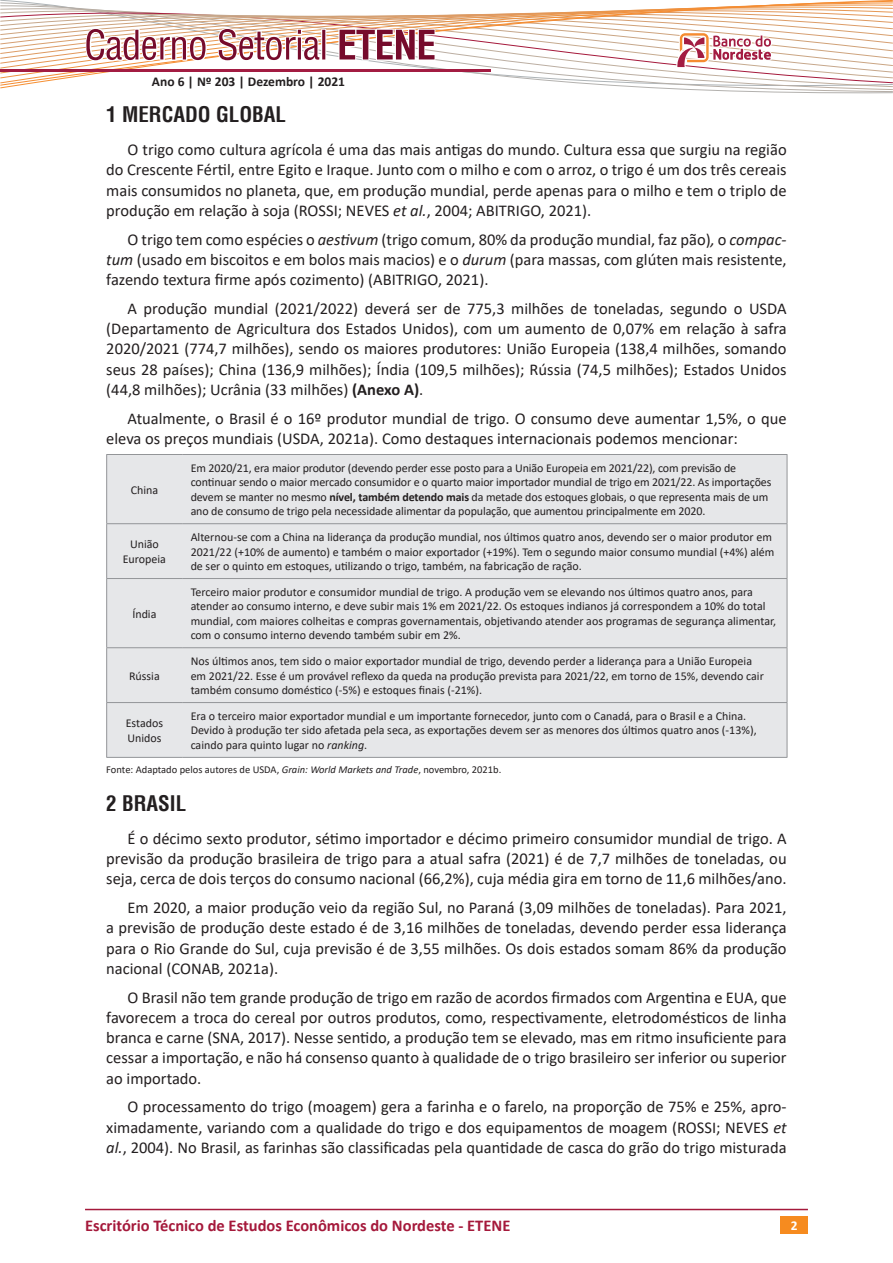
<style>
.page{position:relative;width:893px;height:1263px;background:#fff}
.page>*{position:absolute;margin:0;border:0;box-sizing:border-box;transform-origin:0 0}
.CS_Titulo_2{font:700 condensed 21px "Helvetica";color:#231f20}
.CS_Corpo_normal{font:16.5px/20.2px "Calibri";color:#231f20;text-align:justify}
.t1{font:700 16.5px "Calibri";color:#a5193b}
.t2{font:700 13.5px "Calibri";color:#231f20}
.t3{font:700 13.5px "Calibri";color:#fff}
.CS_Tab{font:12px/14.4px "Calibri";color:#231f20}
.CS_Fonte{font:10.5px "Calibri";color:#231f20}
.s1{font-style:italic}
.s2{font-weight:700}
</style>
<div class="page">
<div style="left:781px;top:1216px;width:27px;height:17px;background:#f68b1f"></div>
<hr style="left:85px;top:1209px;width:723px;height:1px;background:#a5193b">
<svg style="left:0;top:0;width:893px;height:94px"></svg>
<hr style="left:0;top:70px;width:490px;height:2px;background:#a31c42">
<div style="left:107px;top:455px;width:680px;height:302px;background:#e6e7e9"></div>
<hr style="left:106px;top:454px;width:76px;height:1px;background:#939598">
<hr style="left:106px;top:455px;width:1px;height:68px;background:#939598">
<hr style="left:182px;top:454px;width:605px;height:1px;background:#939598">
<hr style="left:787px;top:455px;width:1px;height:68px;background:#939598">
<hr style="left:106px;top:523px;width:76px;height:1px;background:#939598">
<hr style="left:106px;top:524px;width:1px;height:54px;background:#939598">
<hr style="left:182px;top:523px;width:605px;height:1px;background:#939598">
<hr style="left:787px;top:524px;width:1px;height:54px;background:#939598">
<hr style="left:106px;top:578px;width:76px;height:1px;background:#939598">
<hr style="left:106px;top:579px;width:1px;height:68px;background:#939598">
<hr style="left:182px;top:578px;width:605px;height:1px;background:#939598">
<hr style="left:787px;top:579px;width:1px;height:68px;background:#939598">
<hr style="left:106px;top:647px;width:76px;height:1px;background:#939598">
<hr style="left:106px;top:648px;width:1px;height:54px;background:#939598">
<hr style="left:182px;top:647px;width:605px;height:1px;background:#939598">
<hr style="left:787px;top:648px;width:1px;height:54px;background:#939598">
<hr style="left:106px;top:702px;width:76px;height:1px;background:#939598">
<hr style="left:106px;top:703px;width:1px;height:54px;background:#939598">
<hr style="left:182px;top:702px;width:605px;height:1px;background:#939598">
<hr style="left:787px;top:703px;width:1px;height:54px;background:#939598">
<hr style="left:106px;top:757px;width:76px;height:1px;background:#939598">
<hr style="left:182px;top:757px;width:605px;height:1px;background:#939598">
<p class="t2" style="left:152px;top:72px;width:195px">Ano 6 | Nº 203 | Dezembro | 2021</p>
<p class="CS_Titulo_2" style="left:106px;top:101px;width:181px">1 MERCADO GLOBAL</p>
<p class="CS_Corpo_normal" style="left:106px;top:139px;width:682px;text-indent:21px">O trigo como cultura agrícola é uma das mais antigas do mundo. Cultura essa que surgiu na região do Crescente Fértil, entre Egito e Iraque. Junto com o milho e com o arroz, o trigo é um dos três cereais mais consumidos no planeta, que, em produção mundial, perde apenas para o milho e tem o triplo de produção em relação à soja (ROSSI; NEVES <span class="s1">et al.</span>, 2004; ABITRIGO, 2021).</p>
<p class="CS_Corpo_normal" style="left:106px;top:229px;width:682px;text-indent:21px">O trigo tem como espécies o <span class="s1">aestivum</span> (trigo comum, 80% da produção mundial, faz pão)<span class="s1">,</span> o <span class="s1">compac&shy;tum</span> (usado em biscoitos e em bolos mais macios) e o <span class="s1">durum</span> (para massas, com glúten mais resistente, fazendo textura firme após cozimento) (ABITRIGO, 2021).</p>
<p class="CS_Corpo_normal" style="left:106px;top:298px;width:682px;text-indent:21px">A produção mundial (2021/2022) deverá ser de 775,3 milhões de toneladas, segundo o USDA (Departamento de Agricultura dos Estados Unidos), com um aumento de 0,07% em relação à safra 2020/2021 (774,7 milhões), sendo os maiores produtores: União Europeia (138,4 milhões, somando seus 28 países); China (136,9 milhões); Índia (109,5 milhões); Rússia (74,5 milhões); Estados Unidos (44,8 milhões); Ucrânia (33 milhões) <span class="s2">(Anexo A)</span>.</p>
<p class="CS_Corpo_normal" style="left:106px;top:408px;width:682px;text-indent:21px">Atualmente, o Brasil é o 16º produtor mundial de trigo. O consumo deve aumentar 1,5%, o que eleva os preços mundiais (USDA, 2021a). Como destaques internacionais podemos mencionar:</p>
<p class="CS_Tab" style="left:131px;top:482px;width:29px">China</p>
<p class="CS_Tab" style="left:191px;top:460px;width:582px">Em 2020/21, era maior produtor (devendo perder esse posto para a União Europeia em 2021/22), com previsão de continuar sendo o maior mercado consumidor e o quarto maior importador mundial de trigo em 2021/22. As importações devem se manter no mesmo <span class="s2">nível, também detendo mais</span> da metade dos estoques globais, o que representa mais de um ano de consumo de trigo pela necessidade alimentar da população, que aumentou principalmente em 2020.</p>
<p class="CS_Tab" style="left:123px;top:537px;width:45px;text-align:center">União<br>Europeia</p>
<p class="CS_Tab" style="left:191px;top:530px;width:585px">Alternou-se com a China na liderança da produção mundial, nos últimos quatro anos, devendo ser o maior produtor em<br>2021/22 (+10% de aumento) e também o maior exportador (+19%). Tem o segundo maior consumo mundial (+4%) além de ser o quinto em estoques, utilizando o trigo, também, na fabricação de ração.</p>
<p class="CS_Tab" style="left:132px;top:606px;width:26px">Índia</p>
<p class="CS_Tab" style="left:191px;top:584px;width:587px">Terceiro maior produtor e consumidor mundial de trigo. A produção vem se elevando nos últimos quatro anos, para atender ao consumo interno, e deve subir mais 1% em 2021/22. Os estoques indianos já correspondem a 10% do total mundial, com maiores colheitas e compras governamentais, objetivando atender aos programas de segurança alimentar, com o consumo interno devendo também subir em 2%.</p>
<p class="CS_Tab" style="left:129px;top:668px;width:32px">Rússia</p>
<p class="CS_Tab" style="left:191px;top:654px;width:575px">Nos últimos anos, tem sido o maior exportador mundial de trigo, devendo perder a liderança para a União Europeia em 2021/22. Esse é um provável reflexo da queda na produção prevista para 2021/22, em torno de 15%, devendo cair também consumo doméstico (-5%) e estoques finais (-21%).</p>
<p class="CS_Tab" style="left:126px;top:716px;width:39px">Estados<br>Unidos</p>
<p class="CS_Tab" style="left:191px;top:708px;width:567px">Era o terceiro maior exportador mundial e um importante fornecedor, junto com o Canadá, para o Brasil e a China.<br>Devido à produção ter sido afetada pela seca, as exportações devem ser as menores dos últimos quatro anos (-13%), caindo para quinto lugar no <span class="s1">ranking</span>.</p>
<p class="CS_Fonte" style="left:106px;top:762px;width:397px">Fonte: Adaptado pelos autores de USDA, <span class="s1">Grain: World Markets and Trade</span>, novembro, 2021b.</p>
<p class="CS_Titulo_2" style="left:106px;top:790px;width:81px">2 BRASIL</p>
<p class="CS_Corpo_normal" style="left:106px;top:828px;width:682px;text-indent:21px">É o décimo sexto produtor, sétimo importador e décimo primeiro consumidor mundial de trigo. A previsão da produção brasileira de trigo para a atual safra (2021) é de 7,7 milhões de toneladas, ou seja, cerca de dois terços do consumo nacional (66,2%), cuja média gira em torno de 11,6 milhões/ano.</p>
<p class="CS_Corpo_normal" style="left:106px;top:897px;width:682px;text-indent:21px">Em 2020, a maior produção veio da região Sul, no Paraná (3,09 milhões de toneladas). Para 2021, a previsão de produção deste estado é de 3,16 milhões de toneladas, devendo perder essa liderança para o Rio Grande do Sul, cuja previsão é de 3,55 milhões. Os dois estados somam 86% da produção nacional (CONAB, 2021a).</p>
<p class="CS_Corpo_normal" style="left:106px;top:986px;width:682px;text-indent:21px">O Brasil não tem grande produção de trigo em razão de acordos firmados com Argentina e EUA, que favorecem a troca do cereal por outros produtos, como, respectivamente, eletrodomésticos de linha branca e carne (SNA, 2017). Nesse sentido, a produção tem se elevado, mas em ritmo insuficiente para cessar a importação, e não há consenso quanto à qualidade de o trigo brasileiro ser inferior ou superior ao importado.</p>
<p class="CS_Corpo_normal" style="left:106px;top:1096px;width:682px;text-indent:21px">O processamento do trigo (moagem) gera a farinha e o farelo, na proporção de 75% e 25%, apro&shy;ximadamente, variando com a qualidade do trigo e dos equipamentos de moagem (ROSSI; NEVES <span class="s1">et al.</span>, 2004). No Brasil, as farinhas são classificadas pela quantidade de casca do grão do trigo misturada</p>
<p class="t1" style="left:85px;top:1213px;width:427px">Escritório Técnico de Estudos Econômicos do Nordeste - ETENE</p>
<p class="t3" style="left:791px;top:1216px;width:8px">2</p>
</div>
